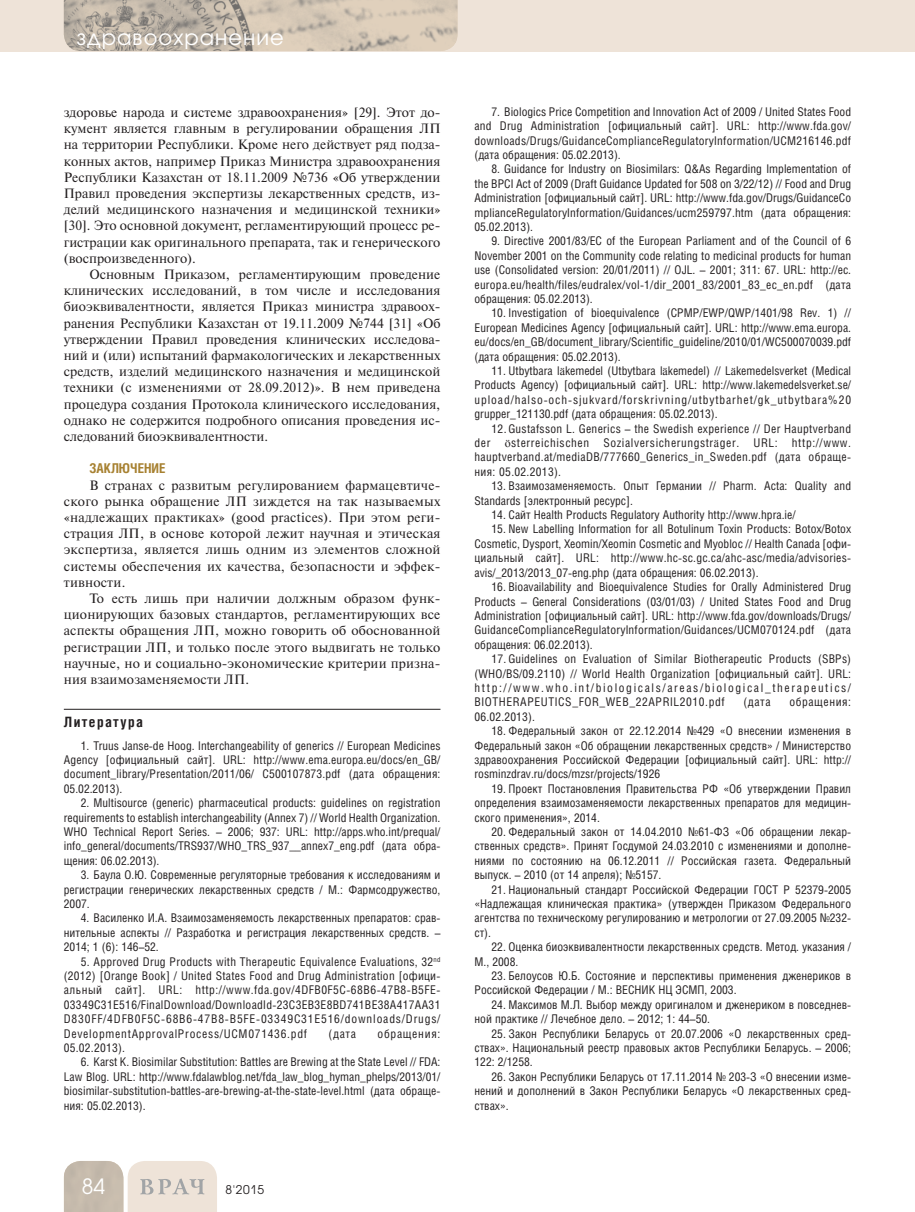
<style>
.page{position:relative;width:915px;height:1212px;background:#fff}
.page>*{position:absolute;margin:0;border:0;box-sizing:border-box;transform-origin:0 0}
.t1{font:21px "Avant Garde Gothic C";letter-spacing:.05em;color:#fff}
.t2{font:700 14.25px "Helios Cond";letter-spacing:.1em;color:#231f20}
.t3{font:13.5px/16.2px "Newton C";letter-spacing:.005em;color:#231f20;text-align:justify}
.t4{font:700 13.5px "Helios Cond";color:#a78131}
.t5{font:12px/14.4px "Helios Cond";color:#231f20;text-align:justify}
.t6{font:12px "Helios Cond";letter-spacing:.06em;color:#231f20}
.t7{font:12px "Helios Cond";letter-spacing:.05em;color:#231f20}
.t8{font:12px "Avant Garde Gothic C";color:#231f20}
.s1{font-family:"Times New Roman"}
</style>
<div class="page">
<div style="left:0;top:0;width:914px;height:51px;background:#eee3d8"></div>
<svg style="left:64px;top:1161px;width:153px;height:51px;background:#dcd2c7"></svg>
<img style="left:64px;top:0;width:393px;height:51px">
<hr style="left:64px;top:709px;width:376px;height:1px;background:#231f20">
<h1 class="t1" style="left:77px;top:27px;width:209px">здравоохранение</h1>
<p class="t3" style="left:64px;top:106px;width:378px">здоровье народа и системе здравоохранения» [29]. Этот до&shy;кумент является главным в регулировании обращения ЛП на территории Республики. Кроме него действует ряд подза&shy;конных актов, например Приказ Министра здравоохранения Республики Казахстан от 18.11.2009 №736 «Об утверждении Правил проведения экспертизы лекарственных средств, из&shy;делий медицинского назначения и медицинской техники» [30]. Это основной документ, регламентирующий процесс ре&shy;гистрации как оригинального препарата, так и генерического (воспроизведенного).</p>
<p class="t3" style="left:64px;top:268px;width:378px;text-indent:26px">Основным Приказом, регламентирующим проведение клинических исследований, в том числе и исследования биоэквивалентности, является Приказ министра здравоох&shy;ранения Республики Казахстан от 19.11.2009 №744 [31] «Об утверждении Правил проведения клинических исследова&shy;ний и (или) испытаний фармакологических и лекарственных средств, изделий медицинского назначения и медицинской техники (с изменениями от 28.09.2012)». В нем приведена процедура создания Протокола клинического исследования, однако не содержится подробного описания проведения ис&shy;следований биоэквивалентности.</p>
<p class="t4" style="left:89px;top:463px;width:78px">ЗАКЛЮЧЕНИЕ</p>
<p class="t3" style="left:64px;top:478px;width:378px;text-indent:26px">В странах с развитым регулированием фармацевтиче&shy;ского рынка обращение ЛП зиждется на так называемых «надлежащих практиках» (good practices). При этом реги&shy;страция ЛП, в основе которой лежит научная и этическая экспертиза, является лишь одним из элементов сложной системы обеспечения их качества, безопасности и эффек&shy;тивности.</p>
<p class="t3" style="left:64px;top:592px;width:378px;text-indent:26px">То есть лишь при наличии должным образом функ&shy;ционирующих базовых стандартов, регламентирующих все аспекты обращения ЛП, можно говорить об обоснованной регистрации ЛП, и только после этого выдвигать не только научные, но и социально-экономические критерии призна&shy;ния взаимозаменяемости ЛП.</p>
<p class="t2" style="left:64px;top:716px;width:81px">Литература</p>
<p class="t5" style="left:64px;top:739px;width:378px;text-indent:17px">1. Truus Janse-de Hoog. Interchangeability of generics // European Medicines Agency [официальный сайт]. URL: http://www.ema.europa.eu/docs/en_GB/ document_library/Presentation/2011/06/ C500107873.pdf (дата обращения:<br>05.02.2013).</p>
<p class="t5" style="left:64px;top:797px;width:378px;text-indent:17px">2. Multisource (generic) pharmaceutical products: guidelines on registration requirements to establish interchangeability (Annex 7) // World Health Organization.<br>WHO Technical Report Series. – 2006; 937: URL: http://apps.who.int/prequal/ info_general/documents/TRS937/WHO_TRS_937__annex7_eng.pdf (дата обра&shy;щения: 06.02.2013).</p>
<p class="t5" style="left:64px;top:869px;width:378px;text-indent:17px">3. Баула О.Ю. Современные регуляторные требования к исследованиям и регистрации генерических лекарственных средств / М.: Фармсодружество, 2007.</p>
<p class="t5" style="left:64px;top:912px;width:378px;text-indent:17px">4. Василенко И.А. Взаимозаменяемость лекарственных препаратов: срав&shy;нительные аспекты // Разработка и регистрация лекарственных средств. – 2014; 1 (6): 146–52.</p>
<p class="t5" style="left:64px;top:955px;width:378px;text-indent:17px">5. Approved Drug Products with Therapeutic Equivalence Evaluations, 32<sup>nd </sup>(2012) [Orange Book] / United States Food and Drug Administration [офици&shy;альный сайт]. URL: http://www.fda.gov/4DFB0F5C-68B6-47B8-B5FE-03349C31E516/FinalDownload/DownloadId-23C3EB3E8BD741BE38A417AA31<br>D830FF/4DFB0F5C-68B6-47B8-B5FE-03349C31E516/downloads/Drugs/ DevelopmentApprovalProcess/UCM071436.pdf</p>
<p class="t5" style="left:328px;top:1027px;width:29px">(дата</p>
<p class="t6" style="left:377px;top:1028px;width:64px">обращения:</p>
<p class="t5" style="left:64px;top:1042px;width:63px">05.02.2013).</p>
<p class="t5" style="left:64px;top:1056px;width:378px;text-indent:17px">6. Karst K. Biosimilar Substitution: Battles are Brewing at the State Level // FDA:<br>Law Blog. URL: http://www.fdalawblog.net/fda_law_blog_hyman_phelps/2013/01/ biosimilar-substitution-battles-are-brewing-at-the-state-level.html (дата обраще&shy;ния: 05.02.2013).</p>
<h1 class="t1" style="left:82px;top:1177px;width:25px">84</h1>
<p class="t8" style="left:225px;top:1184px;width:40px">8'2015</p>
<p class="t5" style="left:474px;top:106px;width:378px;text-indent:17px">7. Biologics Price Competition and Innovation Act of 2009 / United States Food and Drug Administration [официальный сайт]. URL: http://www.fda.gov/ downloads/Drugs/GuidanceComplianceRegulatoryInformation/UCM216146.pdf (дата обращения: 05.02.2013).</p>
<p class="t5" style="left:474px;top:163px;width:378px;text-indent:17px">8. Guidance for Industry on Biosimilars: Q&amp;As Regarding Implementation of the BPCI Act of 2009 (Draft Guidance Updated for 508 on 3/22/12) // Food and Drug Administration [официальный сайт]. URL: http://www.fda.gov/Drugs/GuidanceCo mplianceRegulatoryInformation/Guidances/ucm259797.htm (дата обращения:<br>05.02.2013).</p>
<p class="t5" style="left:474px;top:235px;width:378px;text-indent:17px">9. Directive 2001/83/EC of the European Parliament and of the Council of 6<br>November 2001 on the Community code relating to medicinal products for human use (Consolidated version: 20/01/2011) // OJL. – 2001; 311: 67. URL: http://ec. europa.eu/health/files/eudralex/vol-1/dir_2001_83/2001_83_ec_en.pdf (дата обращения: 05.02.2013).</p>
<p class="t5" style="left:474px;top:307px;width:378px;text-indent:17px">10. Investigation of bioequivalence (CPMP/EWP/QWP/1401/98 Rev. 1) // European Medicines Agency [официальный сайт]. URL: http://www.ema.europa. eu/docs/en_GB/document_library/Scientific_guideline/2010/01/WC500070039.pdf (дата обращения: 05.02.2013).</p>
<p class="t5" style="left:474px;top:365px;width:378px;text-indent:17px">11. Utbytbara l<span class="s1">ä</span>kemedel (Utbytbara l<span class="s1">ä</span>kemedel) // L<span class="s1">ä</span>kemedelsverket (Medical Products Agency) [официальный сайт]. URL: http://www.lakemedelsverket.se/ upload/halso-och-sjukvard/forskrivning/utbytbarhet/gk_utbytbara%20 grupper_121130.pdf (дата обращения: 05.02.2013).</p>
<p class="t5" style="left:474px;top:422px;width:378px;text-indent:17px">12. Gustafsson L. Generics – the Swedish experience // Der Hauptverband der <span class="s1">ö</span>sterreichischen Sozialversicherungstr<span class="s1">ä</span>ger. URL: http://www. hauptverband.at/mediaDB/777660_Generics_in_Sweden.pdf (дата обраще&shy;ния: 05.02.2013).</p>
<p class="t5" style="left:474px;top:480px;width:378px;text-indent:17px">13. Взаимозаменяемость. Опыт Германии // Pharm. Acta: Quality and<br>Standards [электронный ресурс].</p>
<p class="t5" style="left:491px;top:509px;width:305px">14. Сайт Health Products Regulatory Authority http://www.hpra.ie/</p>
<p class="t5" style="left:474px;top:523px;width:378px;text-indent:17px">15. New Labelling Information for all Botulinum Toxin Products: Botox/Botox Cosmetic, Dysport, Xeomin/Xeomin Cosmetic and Myobloc // Health Canada [офи&shy;циальный сайт]. URL: http://www.hc-sc.gc.ca/ahc-asc/media/advisories&shy;avis/_2013/2013_07-eng.php (дата обращения: 06.02.2013).</p>
<p class="t5" style="left:474px;top:581px;width:378px;text-indent:17px">16. Bioavailability and Bioequivalence Studies for Orally Administered Drug Products – General Considerations (03/01/03) / United States Food and Drug Administration [официальный сайт]. URL: http://www.fda.gov/downloads/Drugs/ GuidanceComplianceRegulatoryInformation/Guidances/UCM070124.pdf (дата обращения: 06.02.2013).</p>
<p class="t5" style="left:474px;top:653px;width:378px;text-indent:17px">17. Guidelines on Evaluation of Similar Biotherapeutic Products (SBPs) (WHO/BS/09.2110) // World Health Organization [официальный сайт]. URL: http://www.who.int/biologicals/areas/biological_therapeutics/ BIOTHERAPEUTICS_FOR_WEB_22APRIL2010.pdf</p>
<p class="t5" style="left:743px;top:696px;width:29px">(дата</p>
<p class="t7" style="left:789px;top:697px;width:63px">обращения:</p>
<p class="t5" style="left:474px;top:710px;width:62px">06.02.2013).</p>
<p class="t5" style="left:474px;top:725px;width:378px;text-indent:17px">18. Федеральный закон от 22.12.2014 №429 «О внесении изменения в Федеральный закон «Об обращении лекарственных средств» / Министерство здравоохранения Российской Федерации [официальный сайт]. URL: http:// rosminzdrav.ru/docs/mzsr/projects/1926</p>
<p class="t5" style="left:474px;top:782px;width:378px;text-indent:17px">19. Проект Постановления Правительства РФ «Об утверждении Правил определения взаимозаменяемости лекарственных препаратов для медицин&shy;ского применения», 2014.</p>
<p class="t5" style="left:474px;top:826px;width:378px;text-indent:17px">20. Федеральный закон от 14.04.2010 №61-ФЗ «Об обращении лекар&shy;ственных средств». Принят Госдумой 24.03.2010 с изменениями и дополне&shy;ниями по состоянию на 06.12.2011 // Российская газета. Федеральный выпуск. – 2010 (от 14 апреля); №5157.</p>
<p class="t5" style="left:474px;top:883px;width:378px;text-indent:17px">21. Национальный стандарт Российской Федерации ГОСТ Р 52379-2005 «Надлежащая клиническая практика» (утвержден Приказом Федерального агентства по техническому регулированию и метрологии от 27.09.2005 №232- ст).</p>
<p class="t5" style="left:474px;top:941px;width:378px;text-indent:17px">22. Оценка биоэквивалентности лекарственных средств. Метод. указания /<br>М., 2008.</p>
<p class="t5" style="left:474px;top:970px;width:378px;text-indent:17px">23. Белоусов Ю.Б. Состояние и перспективы применения дженериков в<br>Российской Федерации / М.: ВЕСНИК НЦ ЭСМП, 2003.</p>
<p class="t5" style="left:474px;top:998px;width:378px;text-indent:17px">24. Максимов М.Л. Выбор между оригиналом и дженериком в повседнев&shy;ной практике // Лечебное дело. – 2012; 1: 44–50.</p>
<p class="t5" style="left:474px;top:1027px;width:378px;text-indent:17px">25. Закон Республики Беларусь от 20.07.2006 «О лекарственных сред&shy;ствах». Национальный реестр правовых актов Республики Беларусь. – 2006; 122: 2/1258.</p>
<p class="t5" style="left:474px;top:1070px;width:378px;text-indent:17px">26. Закон Республики Беларусь от 17.11.2014 № 203-З «О внесении изме&shy;нений и дополнений в Закон Республики Беларусь «О лекарственных сред&shy;ствах».</p>
</div>
